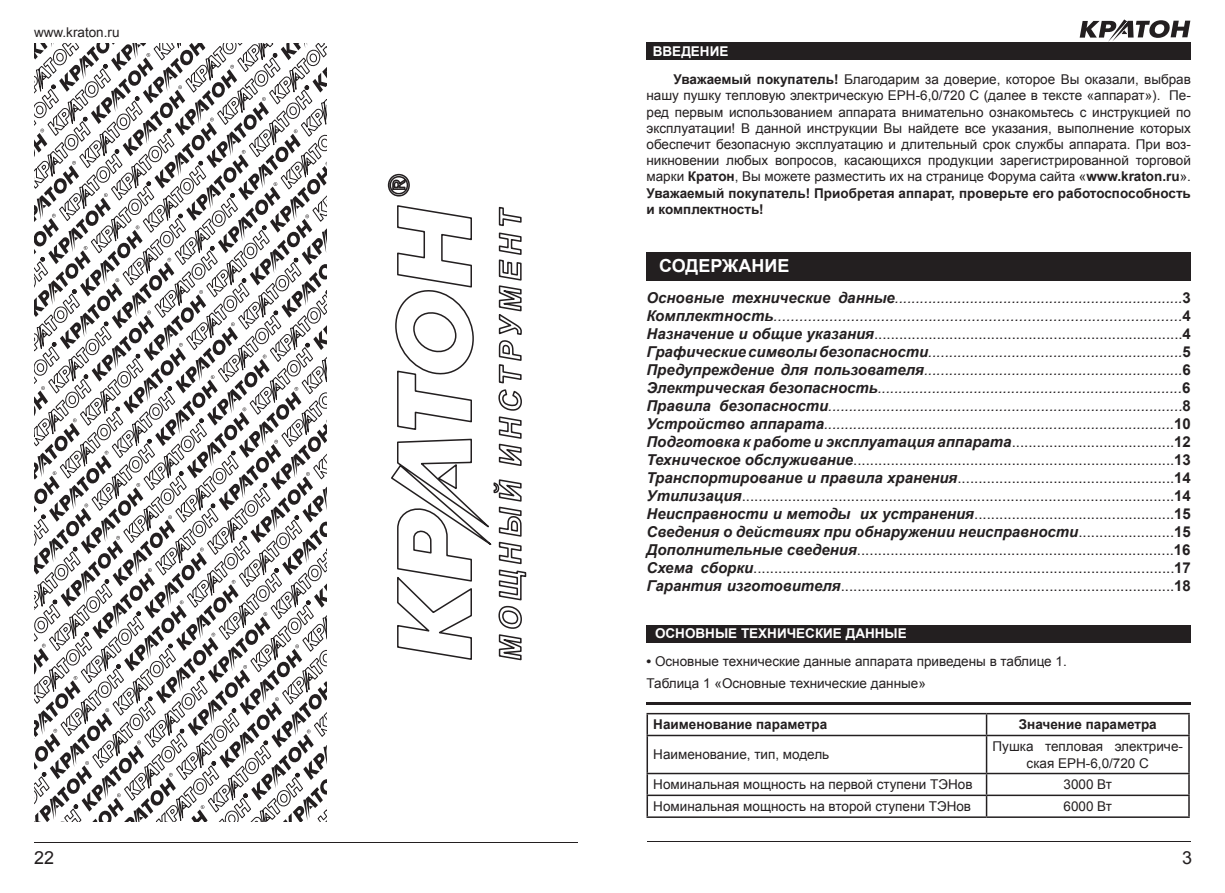
<style>
.page{position:relative;width:1225px;height:893px;background:#fff}
.page>*{position:absolute;margin:0;border:0;box-sizing:border-box;transform-origin:0 0}
.t1{font:700 18px "Arial";color:#fff}
.t2{font:18px "Arial";color:#231f20}
.t3{font:15px/18px "Arial";color:#231f20;text-align:justify}
.t4{font:13.5px/16.2px "Arial";color:#231f20;text-align:center}
.t5{font:700 13.5px "Arial";color:#231f20}
.t6{font:700 13.5px "Arial";color:#fff}
.s1{font-weight:700}
.s2{font-weight:700;font-style:italic}
.s3{font-style:italic}
</style>
<div class="page">
<hr style="left:647px;top:841px;width:544px;height:1px;background:#231f20">
<svg style="left:1079px;top:19px;width:111px;height:23px"></svg>
<div style="left:646px;top:43px;width:545px;height:17px;background:#231f20"></div>
<div style="left:646px;top:252px;width:545px;height:28px;background:#231f20"></div>
<div style="left:646px;top:625px;width:545px;height:17px;background:#231f20"></div>
<hr style="left:646px;top:702px;width:545px;height:3px;background:#231f20">
<hr style="left:34px;top:842px;width:544px;height:1px;background:#231f20">
<svg style="left:35px;top:43px;width:292px;height:779px"></svg>
<svg style="left:509px;top:214px;width:18px;height:447px"></svg>
<svg style="left:387px;top:173px;width:122px;height:487px"></svg>
<hr style="left:646px;top:713px;width:340px;height:1px;background:#231f20">
<hr style="left:646px;top:714px;width:2px;height:21px;background:#231f20">
<hr style="left:986px;top:713px;width:203px;height:1px;background:#231f20">
<hr style="left:985px;top:714px;width:2px;height:21px;background:#231f20">
<svg style="left:1188px;top:714px;width:1px;height:21px"></svg>
<hr style="left:646px;top:735px;width:340px;height:1px;background:#231f20">
<hr style="left:646px;top:736px;width:2px;height:37px;background:#231f20">
<hr style="left:986px;top:735px;width:203px;height:1px;background:#231f20">
<hr style="left:985px;top:736px;width:2px;height:37px;background:#231f20">
<hr style="left:1188px;top:736px;width:1px;height:37px;background:#231f20">
<hr style="left:646px;top:773px;width:340px;height:1px;background:#231f20">
<hr style="left:646px;top:774px;width:2px;height:21px;background:#231f20">
<hr style="left:986px;top:773px;width:203px;height:1px;background:#231f20">
<hr style="left:985px;top:774px;width:2px;height:21px;background:#231f20">
<hr style="left:646px;top:795px;width:340px;height:1px;background:#231f20">
<hr style="left:646px;top:796px;width:2px;height:20px;background:#231f20">
<hr style="left:986px;top:795px;width:203px;height:1px;background:#231f20">
<hr style="left:985px;top:796px;width:2px;height:20px;background:#231f20">
<svg style="left:1188px;top:774px;width:1px;height:42px"></svg>
<hr style="left:646px;top:816px;width:340px;height:2px;background:#231f20">
<hr style="left:986px;top:816px;width:203px;height:2px;background:#231f20">
<p class="t4" style="left:34px;top:24px;width:87px">www.kraton.ru</p>
<p class="t2" style="left:34px;top:846px;width:22px">22</p>
<p class="t6" style="left:653px;top:42px;width:77px">ВВЕДЕНИЕ</p>
<p class="t4" style="left:646px;top:72px;width:546px;text-align:justify;text-indent:27px"><span class="s1">Уважаемый покупатель!</span> Благодарим за доверие, которое Вы оказали, выбрав нашу пушку тепловую электрическую EPH-6,0/720 C (далее в тексте «аппарат»). Пе&shy;ред первым использованием аппарата внимательно ознакомьтесь с инструкцией по эксплуатации! В данной инструкции Вы найдете все указания, выполнение которых обеспечит безопасную эксплуатацию и длительный срок службы аппарата. При воз&shy;никновении любых вопросов, касающихся продукции зарегистрированной торговой марки <span class="s1">Кратон</span>, Вы можете разместить их на странице Форума сайта «<span class="s1">www.kraton.ru</span>».<br><span class="s1">Уважаемый покупатель! Приобретая аппарат, проверьте его работоспособность и комплектность!</span></p>
<p class="t1" style="left:659px;top:253px;width:132px">СОДЕРЖАНИЕ</p>
<p class="t3" style="left:646px;top:289px;width:546px"><span class="s2">Основные технические данные</span><span class="s3">.....................................................................</span><span class="s1">3<br></span><span class="s2">Комплектность</span><span class="s3">...............................................................................................</span><span class="s1">4<br></span><span class="s2">Назначение и общие указания</span>..........................................................................<span class="s1">4<br></span><span class="s2">Графические символы безопасности</span><span class="s3">.............................................................</span><span class="s1">5<br></span><span class="s2">Предупреждение для пользователя</span><span class="s3">..............................................................</span><span class="s1">6<br></span><span class="s2">Электрическая безопасность</span><span class="s3">.........................................................................</span><span class="s1">6<br></span><span class="s2">Правила безопасности</span><span class="s3">.....................................................................................</span><span class="s1">8<br></span><span class="s2">Устройство аппарата</span><span class="s3">....................................................................................</span><span class="s1">10<br></span><span class="s2">Подготовка к работе и эксплуатация аппарата</span>.......................................<span class="s1">12<br></span><span class="s2">Техническое обслуживание</span>.............................................................................<span class="s1">13<br></span><span class="s2">Транспортирование и правила хранения</span>....................................................<span class="s1">14<br></span><span class="s2">Утилизация</span>.......................................................................................................<span class="s1">14<br></span><span class="s2">Неисправности и методы их устранения</span>................................................<span class="s1">15<br></span><span class="s2">Сведения о действиях при обнаружении неисправности</span>.......................<span class="s1">15<br></span><span class="s2">Дополнительные сведения</span>............................................................................<span class="s1">16<br></span><span class="s2">Схема сборки</span>.....................................................................................................<span class="s1">17<br></span><span class="s2">Гарантия изготовителя</span>................................................................................<span class="s1">18</span></p>
<p class="t6" style="left:655px;top:624px;width:253px">ОСНОВНЫЕ ТЕХНИЧЕСКИЕ ДАННЫЕ</p>
<p class="t4" style="left:646px;top:653px;width:422px"><span class="s1">•</span> Основные технические данные аппарата приведены в таблице 1.</p>
<p class="t4" style="left:646px;top:676px;width:281px">Таблица 1 «Основные технические данные»</p>
<p class="t5" style="left:653px;top:716px;width:175px">Наименование параметра</p>
<p class="t5" style="left:1018px;top:716px;width:139px">Значение параметра</p>
<p class="t4" style="left:653px;top:747px;width:177px">Наименование, тип, модель</p>
<p class="t4" style="left:992px;top:739px;width:192px">Пушка тепловая электриче&shy;ская EPH-6,0/720 C</p>
<p class="t4" style="left:653px;top:777px;width:321px">Номинальная мощность на первой ступени ТЭНов</p>
<p class="t4" style="left:1063px;top:777px;width:50px">3000 Вт</p>
<p class="t4" style="left:653px;top:798px;width:319px">Номинальная мощность на второй ступени ТЭНов</p>
<p class="t4" style="left:1063px;top:798px;width:50px">6000 Вт</p>
<p class="t2" style="left:1182px;top:845px;width:12px">3</p>
</div>
